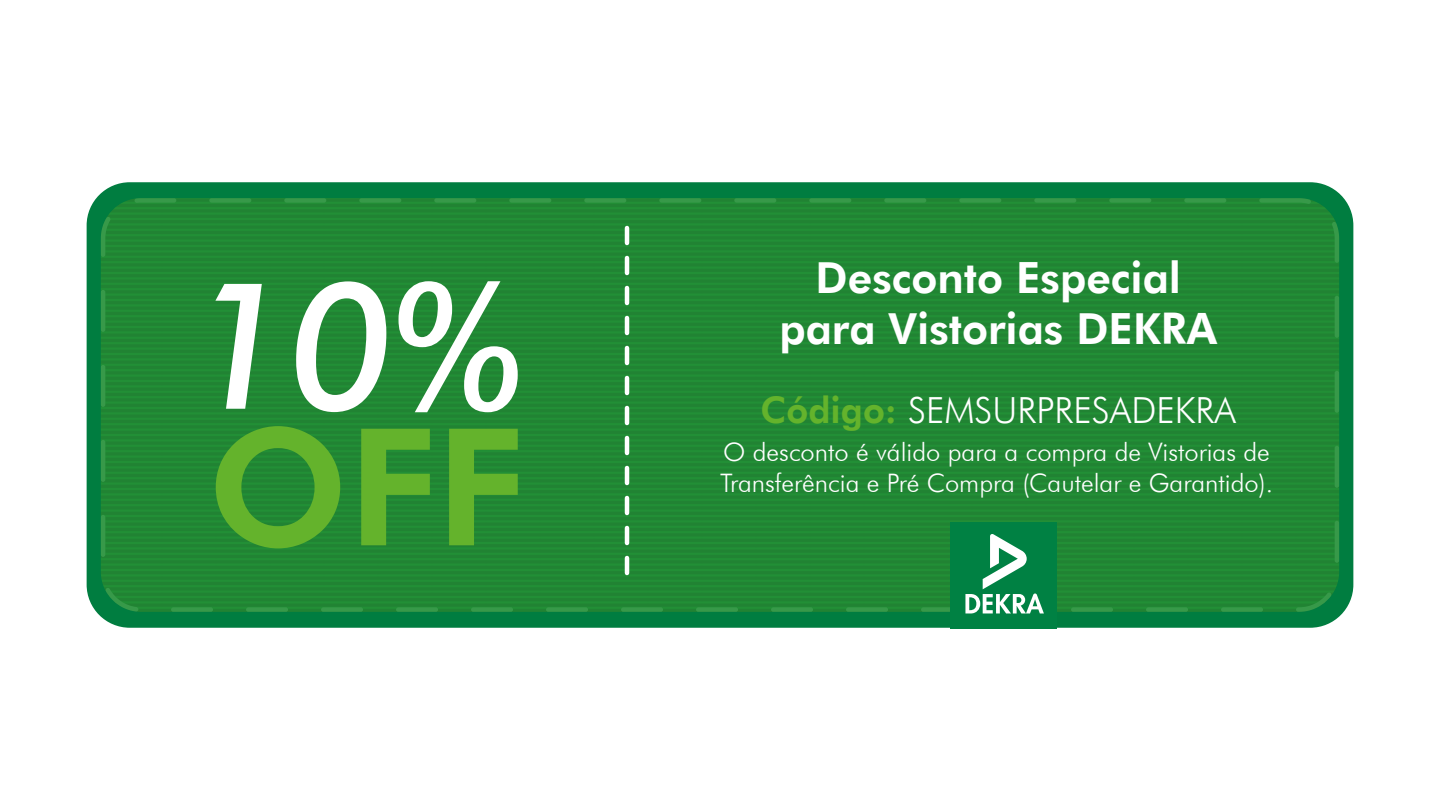
<style>
.page{position:relative;width:1440px;height:810px;background:#fff}
.page>*{position:absolute;margin:0;border:0;box-sizing:border-box;transform-origin:0 0}
.t1{font:700 42.75px/51.3px "Futura BT";color:#fff;text-align:center}
.t2{font:300 36px "Futura BT";color:#fff}
.t3{font:300 25.5px/30.6px "Futura BT";color:#fff}
.s1{font-weight:700;color:#64b32c}
</style>
<div class="page">
<div style="left:87px;top:182px;width:1266px;height:446px;background:#007d40;border-radius:43px"></div>
<svg style="left:101px;top:198px;width:1238px;height:414px;background:#218834"></svg>
<svg style="left:215px;top:284px;width:47px;height:125px;background:#89bf93"></svg>
<svg style="left:296px;top:281px;width:90px;height:131px;background:#89bf93"></svg>
<svg style="left:399px;top:281px;width:119px;height:131px;background:#6fb17c"></svg>
<svg style="left:216px;top:426px;width:124px;height:122px;background:#419c30"></svg>
<svg style="left:361px;top:429px;width:69px;height:116px;background:#48a12f"></svg>
<svg style="left:449px;top:429px;width:69px;height:116px;background:#48a12f"></svg>
<svg style="left:625px;top:228px;width:4px;height:353px"></svg>
<div style="left:951px;top:522px;width:106px;height:106px;background:#008143"></div>
<svg style="left:965px;top:534px;width:79px;height:79px"></svg>
<h1 class="t1" style="left:780px;top:252px;width:439px">Desconto Especial para Vistorias DEKRA</h1>
<h2 class="t2" style="left:761px;top:388px;width:477px"><span class="s1">Código:</span> SEMSURPRESADEKRA</h2>
<p class="t3" style="left:720px;top:437px;width:555px">O desconto é válido para a compra de Vistorias de<br>Transferência e Pré Compra (Cautelar e Garantido).</p>
</div>
